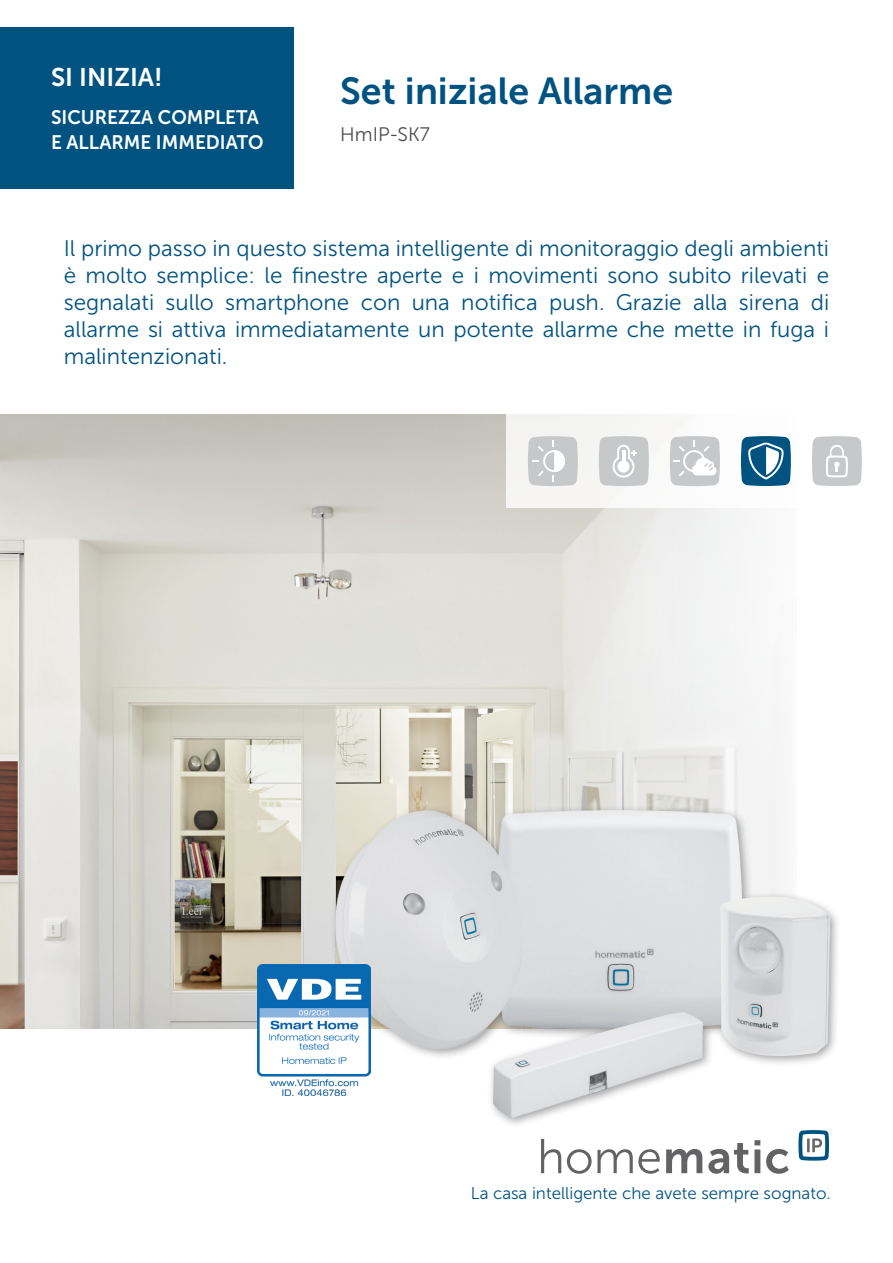
<style>
.page{position:relative;width:893px;height:1263px;background:#fff}
.page>*{position:absolute;margin:0;border:0;box-sizing:border-box;transform-origin:0 0}
.Headline{font:37.5px "Museo Sans 700";color:#005381}
.Kastentext{font:25.5px "Museo Sans 700";color:#fff}
.Fließtext_Deckblatt{font:22.5px/27px "Museo Sans 300";color:#005381;text-align:justify}
.Kastentext-2{font:19.5px/25.5px "Museo Sans 700";color:#fff}
.Subheadline{font:19.5px "Museo Sans 300";color:#4b4c4d}
.t1{font:16.95px "Museo Sans 300";color:#005381}
</style>
<div class="page">
<img style="left:0;top:414px;width:781px;height:614px">
<div style="left:506px;top:402px;width:387px;height:105px;background:#fff"></div>
<div style="left:0;top:27px;width:294px;height:162px;background:#005381"></div>
<div style="left:329px;top:805px;width:512px;height:324px;background:#231f20;opacity:.45"></div>
<img style="left:335px;top:811px;width:494px;height:306px">
<svg style="left:541px;top:1139px;width:248px;height:35px"></svg>
<svg style="left:798px;top:1130px;width:31px;height:31px"></svg>
<svg style="left:528px;top:436px;width:50px;height:50px"></svg>
<svg style="left:599px;top:436px;width:50px;height:50px"></svg>
<svg style="left:670px;top:436px;width:50px;height:50px"></svg>
<svg style="left:812px;top:436px;width:50px;height:50px;background:#cfcfd1"></svg>
<svg style="left:741px;top:436px;width:50px;height:50px"></svg>
<img style="left:257px;top:964px;width:114px;height:131px">
<p class="Kastentext" style="left:51px;top:63px;width:113px">SI INIZIA!</p>
<p class="Kastentext-2" style="left:51px;top:104px;width:214px">SICUREZZA COMPLETA<br>E ALLARME IMMEDIATO</p>
<p class="Headline" style="left:340px;top:70px;width:334px">Set iniziale Allarme</p>
<p class="Subheadline" style="left:340px;top:123px;width:91px">HmIP-SK7</p>
<p class="Fließtext_Deckblatt" style="left:64px;top:235px;width:767px">Il primo passo in questo sistema intelligente di monitoraggio degli ambienti è molto semplice: le finestre aperte e i movimenti sono subito rilevati e segnalati sullo smartphone con una notifica push. Grazie alla sirena di allarme si attiva immediatamente un potente allarme che mette in fuga i malintenzionati.</p>
<p class="t1" style="left:471px;top:1184px;width:361px">La casa intelligente che avete sempre sognato.</p>
</div>
